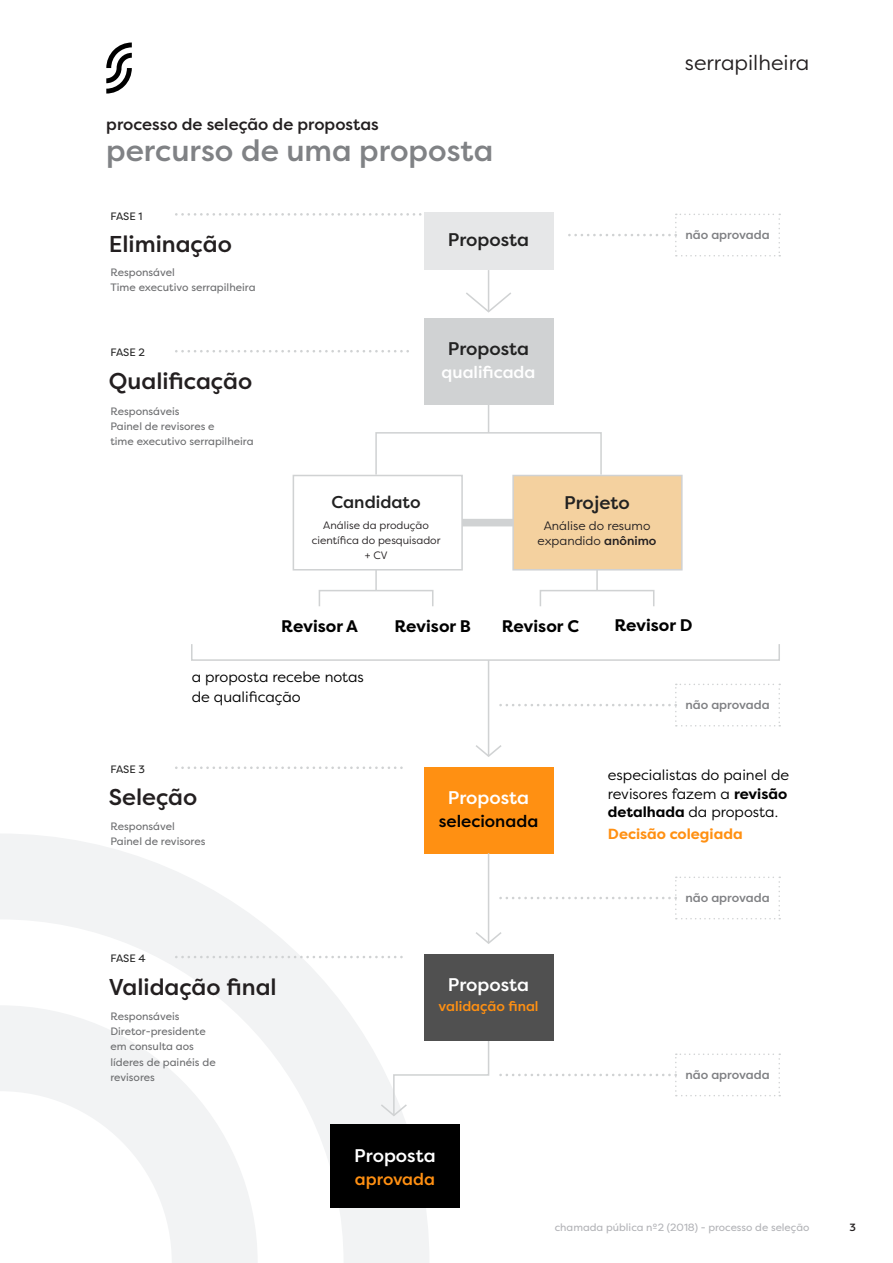
<style>
.page{position:relative;width:893px;height:1263px;background:#fff}
.page>*{position:absolute;margin:0;border:0;box-sizing:border-box;transform-origin:0 0}
.t1{font:500 30px "Filson Pro";color:#808285}
.t2{font:500 22.95px "Filson Pro";color:#231f20}
.t3{font:21px "Filson Pro";color:#231f20}
.t4{font:500 18.3px "Filson Pro";color:#fff}
.t5{font:500 18.3px "Filson Pro";color:#222}
.t6{font:500 17.1px "Filson Pro";color:#222}
.t7{font:700 16.8px "Filson Pro";color:#000}
.t8{font:500 16.8px "Filson Pro";color:#000}
.t9{font:500 16.8px "Filson Pro";color:#fff}
.t10{font:500 16.8px "Filson Pro";color:#ff9012}
.t11{font:500 16.5px "Filson Pro";color:#231f20}
.t12{font:14.7px/18.3px "Filson Pro";color:#000}
.t13{font:700 14.7px "Filson Pro";color:#ff9012}
.t14{font:500 13.8px "Filson Pro";color:#ff9012}
.t15{font:500 12.15px "Filson Pro";color:#808184}
.t16{font:12.15px/15.3px "Filson Pro";color:#231f20;text-align:center}
.t17{font:10.65px/15.3px "Filson Pro";color:#6d6e70}
.t18{font:10.65px/15.3px "Filson Pro";color:#231f20;text-align:center}
.t19{font:10.65px "Filson Pro";letter-spacing:-.015em;color:#222}
.t20{font:10.5px "Filson Pro";color:#b2b3b7}
.t21{font:500 10.5px "Filson Pro";color:#231f20}
.s1{font-weight:500}
.s2{font-weight:700}
</style>
<div class="page">
<svg style="left:106px;top:43px;width:26px;height:51px"></svg>
<svg style="left:0;top:834px;width:429px;height:429px"></svg>
<svg style="left:176px;top:213px;width:246px;height:3px"></svg>
<svg style="left:176px;top:766px;width:227px;height:3px"></svg>
<svg style="left:176px;top:956px;width:228px;height:2px"></svg>
<div style="left:293px;top:475px;width:170px;height:95px;border:2px solid #d0d2d3"></div>
<svg style="left:176px;top:350px;width:233px;height:2px"></svg>
<div style="left:462px;top:519px;width:53px;height:7px;background:#d0d2d3"></div>
<div style="left:513px;top:475px;width:169px;height:95px;background:#f4d19f"></div>
<div style="left:512px;top:475px;width:171px;height:95px;border:2px solid #d0d2d3"></div>
<svg style="left:375px;top:404px;width:228px;height:72px"></svg>
<svg style="left:191px;top:644px;width:589px;height:18px"></svg>
<hr style="left:375px;top:570px;width:2px;height:21px;background:#d0d2d3">
<svg style="left:318px;top:589px;width:116px;height:18px"></svg>
<hr style="left:596px;top:570px;width:2px;height:21px;background:#d0d2d3">
<svg style="left:539px;top:589px;width:116px;height:18px"></svg>
<div style="left:424px;top:767px;width:129px;height:86px;background:#ff9012"></div>
<hr style="left:488px;top:660px;width:1px;height:96px;background:#d0d2d3">
<div style="left:424px;top:954px;width:129px;height:87px;background:#505050"></div>
<hr style="left:488px;top:853px;width:1px;height:90px;background:#d0d2d3">
<div style="left:330px;top:1125px;width:130px;height:83px;background:#000"></div>
<svg style="left:569px;top:214px;width:211px;height:42px"></svg>
<svg style="left:499px;top:684px;width:281px;height:42px"></svg>
<svg style="left:499px;top:876px;width:281px;height:43px"></svg>
<div style="left:424px;top:212px;width:129px;height:58px;background:#e6e7e8"></div>
<div style="left:424px;top:318px;width:129px;height:86px;background:#d0d2d3"></div>
<hr style="left:488px;top:270px;width:1px;height:41px;background:#d0d2d3">
<svg style="left:466px;top:291px;width:45px;height:22px"></svg>
<svg style="left:476px;top:743px;width:26px;height:14px"></svg>
<svg style="left:476px;top:930px;width:26px;height:14px"></svg>
<svg style="left:379px;top:1039px;width:401px;height:78px"></svg>
<p class="t11" style="left:106px;top:112px;width:274px">processo de seleção de propostas</p>
<p class="t1" style="left:106px;top:130px;width:388px">percurso de uma proposta</p>
<p class="t19" style="left:110px;top:209px;width:34px">FASE 1</p>
<p class="t2" style="left:109px;top:228px;width:124px">Eliminação</p>
<p class="t17" style="left:110px;top:264px;width:147px">Responsável<br>Time executivo serrapilheira</p>
<p class="t19" style="left:110px;top:346px;width:36px">FASE 2</p>
<p class="t2" style="left:109px;top:365px;width:145px">Qualificação</p>
<p class="t17" style="left:110px;top:403px;width:145px">Responsáveis<br>Painel de revisores e<br>time executivo serrapilheira</p>
<p class="t5" style="left:448px;top:227px;width:83px">Proposta</p>
<p class="t5" style="left:448px;top:336px;width:83px">Proposta</p>
<p class="t9" style="left:442px;top:361px;width:95px">qualificada</p>
<p class="t6" style="left:331px;top:490px;width:91px">Candidato</p>
<p class="t18" style="left:312px;top:517px;width:130px">Análise da produção científica do pesquisador + CV</p>
<p class="t5" style="left:564px;top:489px;width:67px">Projeto</p>
<p class="t16" style="left:538px;top:518px;width:120px">Análise do resumo expandido <span class="s1">anônimo</span></p>
<p class="t3" style="left:685px;top:49px;width:126px">serrapilheira</p>
<p class="t15" style="left:685px;top:226px;width:86px">não aprovada</p>
<p class="t7" style="left:281px;top:615px;width:78px">Revisor A</p>
<p class="t7" style="left:394px;top:615px;width:78px">Revisor B</p>
<p class="t7" style="left:502px;top:615px;width:79px">Revisor C</p>
<p class="t7" style="left:614px;top:615px;width:80px">Revisor D</p>
<p class="t12" style="left:192px;top:667px;width:174px;line-height:19.5px">a proposta recebe notas de qualificação</p>
<p class="t19" style="left:110px;top:762px;width:36px">FASE 3</p>
<p class="t2" style="left:109px;top:781px;width:90px">Seleção</p>
<p class="t17" style="left:110px;top:818px;width:97px">Responsável<br>Painel de revisores</p>
<p class="t19" style="left:110px;top:951px;width:37px">FASE 4</p>
<p class="t2" style="left:109px;top:970px;width:169px">Validação final</p>
<p class="t17" style="left:110px;top:1008px;width:107px">Responsáveis<br>Diretor-presidente em consulta aos líderes de painéis de revisores</p>
<p class="t4" style="left:448px;top:785px;width:83px">Proposta</p>
<p class="t8" style="left:439px;top:809px;width:101px">selecionada</p>
<p class="t4" style="left:448px;top:972px;width:83px">Proposta</p>
<p class="t14" style="left:438px;top:996px;width:102px">validação final</p>
<p class="t15" style="left:685px;top:696px;width:86px">não aprovada</p>
<p class="t12" style="left:608px;top:765px;width:183px">especialistas do painel de revisores fazem a <span class="s2">revisão detalhada</span> da proposta.</p>
<p class="t13" style="left:608px;top:824px;width:136px">Decisão colegiada</p>
<p class="t15" style="left:685px;top:889px;width:86px">não aprovada</p>
<p class="t15" style="left:685px;top:1066px;width:86px">não aprovada</p>
<p class="t4" style="left:354px;top:1143px;width:83px">Proposta</p>
<p class="t10" style="left:355px;top:1167px;width:82px">aprovada</p>
<p class="t20" style="left:555px;top:1220px;width:256px">chamada pública nº2 (2018) - processo de seleção</p>
<p class="t21" style="left:849px;top:1220px;width:8px">3</p>
</div>
